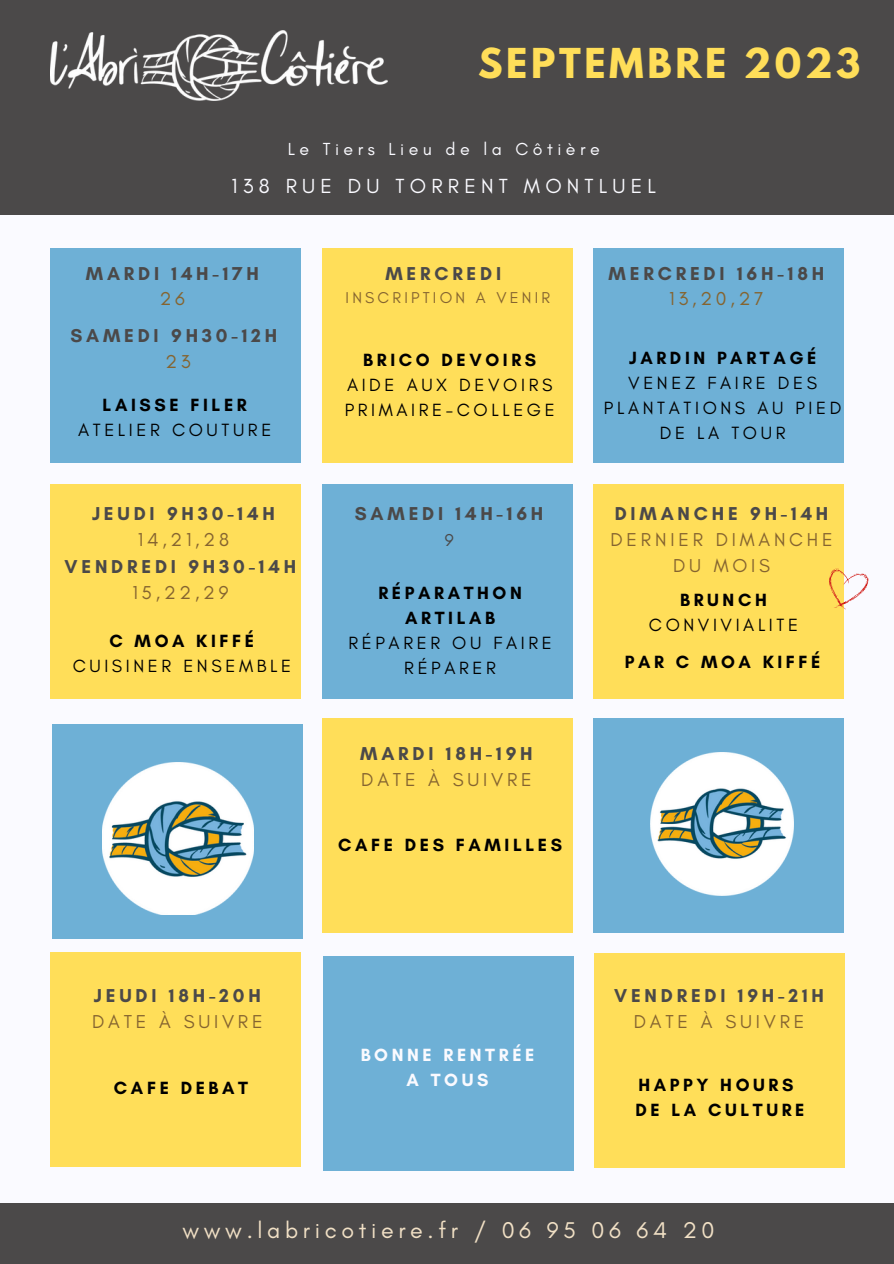
<style>
.page{position:relative;width:894px;height:1264px;background:#fff}
.page>*{position:absolute;margin:0;border:0;box-sizing:border-box;transform-origin:0 0}
.t1{font:700 36.45px "League Spartan";letter-spacing:.1em;color:#ffde59}
.t2{font:23.25px "Glacial Indifference";letter-spacing:.2em;color:#f1e0c5}
.t3{font:20.7px "Glacial Indifference";letter-spacing:.25em;color:#fafaff}
.t4{font:700 19.05px "Glacial Indifference";letter-spacing:.2em;color:#4b4949}
.t5{font:19.05px/26px "Glacial Indifference";letter-spacing:.2em;color:#856430;text-align:center}
.t6{font:18px/24.8px "Glacial Indifference";letter-spacing:.2em;color:#000;text-align:center}
.t7{font:700 18px "Glacial Indifference";letter-spacing:.2em;color:#000}
.t8{font:700 18px "Glacial Indifference";letter-spacing:.2em;color:#fafaff}
.t9{font:17.7px "Glacial Indifference";letter-spacing:.25em;color:#fafaff}
.t10{font:17.55px "Glacial Indifference";color:#4b4949}
.t11{font:16.05px "Glacial Indifference";letter-spacing:.2em;color:#856430}
</style>
<div class="page">
<div style="left:0;top:0;width:893px;height:1263px;background:#fafaff"></div>
<div style="left:0;top:0;width:893px;height:214px;background:#4b4949"></div>
<div style="left:51px;top:248px;width:250px;height:214px;background:#6eb0d6"></div>
<div style="left:593px;top:248px;width:250px;height:214px;background:#6eb0d6"></div>
<div style="left:51px;top:484px;width:250px;height:214px;background:#ffde59"></div>
<div style="left:322px;top:484px;width:250px;height:214px;background:#6eb0d6"></div>
<div style="left:322px;top:718px;width:250px;height:214px;background:#ffde59"></div>
<div style="left:593px;top:718px;width:250px;height:214px;background:#6eb0d6"></div>
<div style="left:0;top:1203px;width:893px;height:60px;background:#4b4949"></div>
<div style="left:51px;top:952px;width:250px;height:214px;background:#ffde59"></div>
<div style="left:323px;top:956px;width:250px;height:214px;background:#6eb0d6"></div>
<div style="left:593px;top:484px;width:250px;height:214px;background:#ffde59"></div>
<div style="left:322px;top:248px;width:250px;height:214px;background:#ffde59"></div>
<img style="left:50px;top:30px;width:337px;height:70px">
<div style="left:594px;top:953px;width:250px;height:214px;background:#ffde59"></div>
<svg style="left:829px;top:564px;width:40px;height:51px"></svg>
<img style="left:650px;top:752px;width:143px;height:143px">
<div style="left:53px;top:724px;width:250px;height:214px;background:#6eb0d6"></div>
<img style="left:102px;top:763px;width:151px;height:152px">
<p class="t1" style="left:478px;top:45px;width:384px">SEPTEMBRE 2023</p>
<p class="t9" style="left:288px;top:138px;width:313px">Le Tiers Lieu de la Côtière</p>
<p class="t3" style="left:231px;top:173px;width:425px">138 RUE DU TORRENT MONTLUEL</p>
<p class="t4" style="left:86px;top:261px;width:174px">MARDI 14H-17H</p>
<p class="t5" style="left:160px;top:286px;width:27px">26</p>
<p class="t4" style="left:70px;top:324px;width:208px">SAMEDI 9H30-12H</p>
<p class="t5" style="left:165px;top:348px;width:27px">23</p>
<p class="t7" style="left:103px;top:394px;width:146px">LAISSE FILER</p>
<p class="t6" style="left:78px;top:417px;width:195px">ATELIER COUTURE</p>
<p class="t4" style="left:92px;top:501px;width:184px">JEUDI 9H30-14H</p>
<p class="t5" style="left:138px;top:526px;width:93px">14,21,28</p>
<p class="t4" style="left:65px;top:554px;width:233px">VENDREDI 9H30-14H</p>
<p class="t5" style="left:132px;top:579px;width:98px">15,22,29</p>
<p class="t7" style="left:109px;top:629px;width:146px">C MOA KIFFÉ</p>
<p class="t6" style="left:73px;top:653px;width:220px">CUISINER ENSEMBLE</p>
<p class="t4" style="left:385px;top:261px;width:117px">MERCREDI</p>
<p class="t11" style="left:345px;top:288px;width:206px">INSCRIPTION A VENIR</p>
<p class="t7" style="left:363px;top:349px;width:174px">BRICO DEVOIRS</p>
<p class="t6" style="left:347px;top:372px;width:207px">AIDE AUX DEVOIRS</p>
<p class="t6" style="left:344px;top:397px;width:211px">PRIMAIRE-COLLEGE</p>
<p class="t4" style="left:355px;top:501px;width:190px">SAMEDI 14H-16H</p>
<p class="t10" style="left:444px;top:529px;width:10px">9</p>
<p class="t7" style="left:378px;top:582px;width:145px">RÉPARATHON</p>
<p class="t7" style="left:405px;top:607px;width:91px">ARTILAB</p>
<p class="t6" style="left:348px;top:630px;width:205px">RÉPARER OU FAIRE<br>RÉPARER</p>
<p class="t4" style="left:360px;top:741px;width:174px">MARDI 18H-19H</p>
<p class="t5" style="left:361px;top:766px;width:172px">DATE À SUIVRE</p>
<p class="t7" style="left:338px;top:833px;width:225px">CAFE DES FAMILLES</p>
<p class="t4" style="left:608px;top:261px;width:217px">MERCREDI 16H-18H</p>
<p class="t5" style="left:669px;top:286px;width:96px">13,20,27</p>
<p class="t7" style="left:629px;top:347px;width:189px">JARDIN PARTAGÉ</p>
<p class="t6" style="left:603px;top:370px;width:239px">VENEZ FAIRE DES<br>PLANTATIONS AU PIED<br>DE LA TOUR</p>
<p class="t4" style="left:614px;top:501px;width:215px">DIMANCHE 9H-14H</p>
<p class="t5" style="left:610px;top:526px;width:223px">DERNIER DIMANCHE<br>DU MOIS</p>
<p class="t7" style="left:680px;top:589px;width:88px">BRUNCH</p>
<p class="t6" style="left:648px;top:612px;width:151px">CONVIVIALITE</p>
<p class="t7" style="left:624px;top:651px;width:197px">PAR C MOA KIFFÉ</p>
<p class="t4" style="left:94px;top:984px;width:168px">JEUDI 18H-20H</p>
<p class="t5" style="left:92px;top:1008px;width:172px">DATE À SUIVRE</p>
<p class="t7" style="left:114px;top:1076px;width:135px">CAFE DEBAT</p>
<p class="t8" style="left:360px;top:1043px;width:175px">BONNE RENTRÉE</p>
<p class="t8" style="left:406px;top:1068px;width:83px">A TOUS</p>
<p class="t4" style="left:614px;top:984px;width:211px">VENDREDI 19H-21H</p>
<p class="t5" style="left:633px;top:1008px;width:172px">DATE À SUIVRE</p>
<p class="t7" style="left:638px;top:1073px;width:156px">HAPPY HOURS</p>
<p class="t7" style="left:635px;top:1098px;width:170px">DE LA CULTURE</p>
<p class="t2" style="left:182px;top:1215px;width:533px">www.labricotiere.fr / 06 95 06 64 20</p>
</div>
